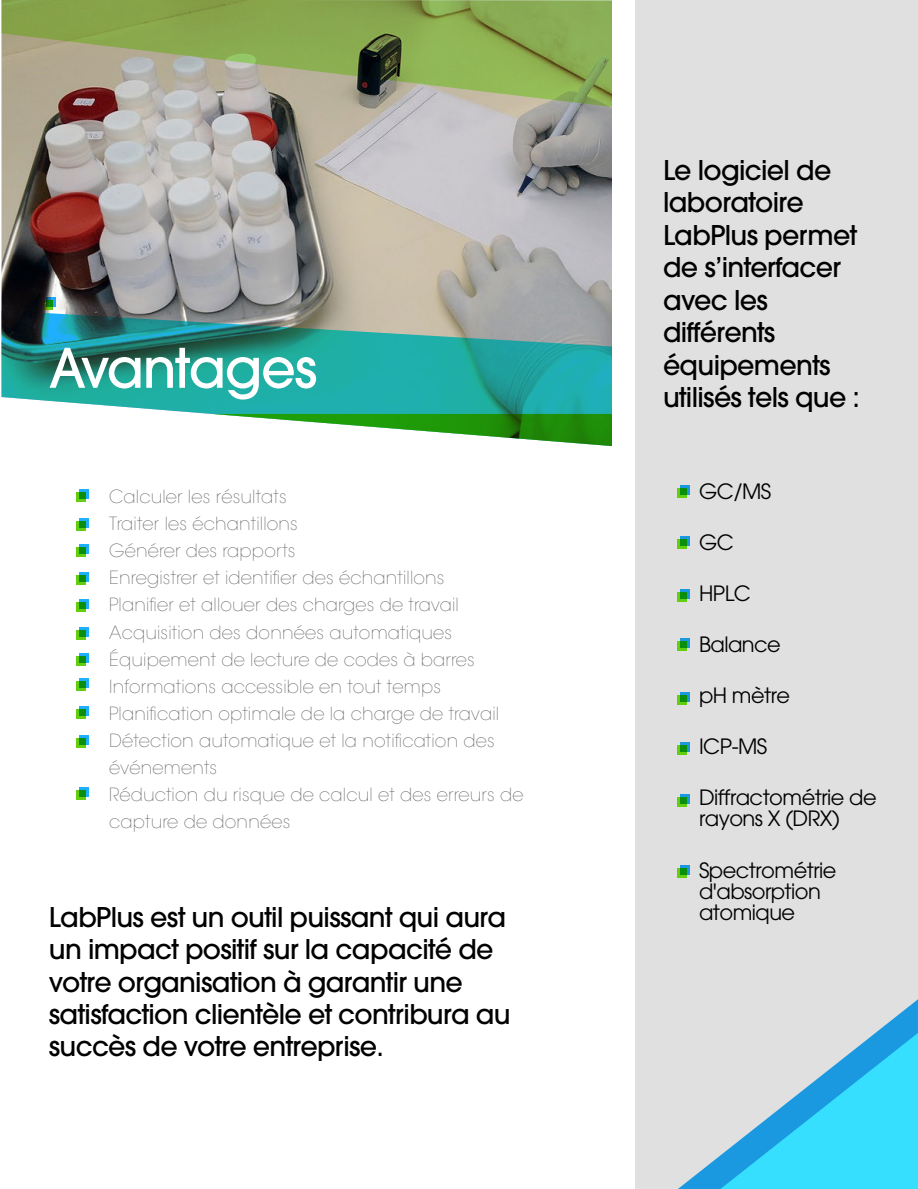
<style>
.page{position:relative;width:918px;height:1189px;background:#fff}
.page>*{position:absolute;margin:0;border:0;box-sizing:border-box;transform-origin:0 0}
.t1{font:500 54px "Avant Garde";letter-spacing:-.025em;color:#fff}
.t2{font:500 27px/32.4px "Avant Garde";letter-spacing:-.025em;color:#000}
.t3{font:21px/21px "Avant Garde";letter-spacing:-.025em;color:#000}
.t4{font:200 18px/27px "Avant Garde";letter-spacing:.01em;color:#606060}
</style>
<div class="page">
<img style="left:2px;top:121px;width:610px;height:189px">
<svg style="left:2px;top:0;width:610px;height:121px;background:#96a46c"></svg>
<svg style="left:2px;top:310px;width:610px;height:136px"></svg>
<svg style="left:43px;top:300px;width:9px;height:10px"></svg>
<svg style="left:46px;top:298px;width:9px;height:9px"></svg>
<div style="left:76px;top:492px;width:9px;height:10px;background:#62ce0d"></div>
<svg style="left:79px;top:489px;width:9px;height:10px"></svg>
<div style="left:76px;top:575px;width:9px;height:10px;background:#62ce0d"></div>
<svg style="left:79px;top:572px;width:9px;height:10px"></svg>
<div style="left:76px;top:602px;width:9px;height:9px;background:#62ce0d"></div>
<svg style="left:79px;top:599px;width:9px;height:10px"></svg>
<svg style="left:76px;top:630px;width:9px;height:9px"></svg>
<svg style="left:79px;top:627px;width:9px;height:9px"></svg>
<div style="left:76px;top:656px;width:9px;height:10px;background:#62ce0d"></div>
<svg style="left:79px;top:653px;width:9px;height:10px"></svg>
<svg style="left:76px;top:681px;width:9px;height:9px"></svg>
<svg style="left:79px;top:678px;width:9px;height:9px"></svg>
<div style="left:76px;top:709px;width:9px;height:10px;background:#62ce0d"></div>
<svg style="left:79px;top:706px;width:9px;height:10px"></svg>
<svg style="left:76px;top:738px;width:9px;height:9px"></svg>
<svg style="left:79px;top:735px;width:9px;height:9px"></svg>
<div style="left:76px;top:790px;width:9px;height:9px;background:#62ce0d"></div>
<svg style="left:79px;top:787px;width:9px;height:10px"></svg>
<svg style="left:76px;top:547px;width:9px;height:9px"></svg>
<svg style="left:79px;top:544px;width:9px;height:9px"></svg>
<svg style="left:76px;top:521px;width:9px;height:9px"></svg>
<svg style="left:79px;top:518px;width:9px;height:9px"></svg>
<div style="left:624px;top:0;width:294px;height:1188px;background:#e0e0e0"></div>
<svg style="left:679px;top:999px;width:239px;height:189px"></svg>
<svg style="left:720px;top:1032px;width:198px;height:156px"></svg>
<div style="left:612px;top:0;width:22px;height:1188px;background:#fff"></div>
<div style="left:677px;top:488px;width:10px;height:9px;background:#62ce0d"></div>
<svg style="left:680px;top:485px;width:9px;height:10px"></svg>
<div style="left:677px;top:539px;width:10px;height:9px;background:#62ce0d"></div>
<svg style="left:680px;top:536px;width:9px;height:10px"></svg>
<svg style="left:677px;top:592px;width:10px;height:9px"></svg>
<svg style="left:680px;top:589px;width:9px;height:9px"></svg>
<div style="left:677px;top:641px;width:10px;height:9px;background:#62ce0d"></div>
<svg style="left:680px;top:638px;width:9px;height:10px"></svg>
<div style="left:677px;top:695px;width:10px;height:9px;background:#62ce0d"></div>
<svg style="left:680px;top:692px;width:9px;height:10px"></svg>
<svg style="left:677px;top:745px;width:10px;height:9px"></svg>
<svg style="left:680px;top:742px;width:9px;height:9px"></svg>
<div style="left:677px;top:797px;width:10px;height:9px;background:#62ce0d"></div>
<svg style="left:680px;top:794px;width:9px;height:10px"></svg>
<svg style="left:677px;top:868px;width:10px;height:9px"></svg>
<svg style="left:680px;top:865px;width:9px;height:9px"></svg>
<h1 class="t1" style="left:49px;top:335px;width:270px">Avantages</h1>
<p class="t4" style="left:109px;top:484px;width:416px">Calculer les résultats<br>Traiter les échantillons<br>Générer des rapports<br>Enregistrer et identifier des échantillons<br>Planifier et allouer des charges de travail Acquisition des données automatiques Équipement de lecture de codes à barres Informations accessible en tout temps Planification optimale de la charge de travail Détection automatique et la notification des événements<br>Réduction du risque de calcul et des erreurs de capture de données</p>
<h2 class="t2" style="left:49px;top:900px;width:463px">LabPlus est un outil puissant qui aura un impact positif sur la capacité de votre organisation à garantir une satisfaction clientèle et contribura au succès de votre entreprise.</h2>
<h2 class="t2" style="left:663px;top:154px;width:199px">Le logiciel de laboratoire<br>LabPlus permet de s’interfacer avec les différents équipements utilisés tels que :</h2>
<p class="t3" style="left:699px;top:481px;width:74px">GC/MS</p>
<p class="t3" style="left:699px;top:532px;width:36px">GC</p>
<p class="t3" style="left:699px;top:583px;width:53px">HPLC</p>
<p class="t3" style="left:699px;top:634px;width:83px">Balance</p>
<p class="t3" style="left:699px;top:685px;width:93px">pH mètre</p>
<p class="t3" style="left:699px;top:736px;width:70px">ICP-MS</p>
<p class="t3" style="left:699px;top:787px;width:179px">Diffractométrie de rayons X (DRX)</p>
<p class="t3" style="left:699px;top:859px;width:139px">Spectrométrie d'absorption atomique</p>
</div>
